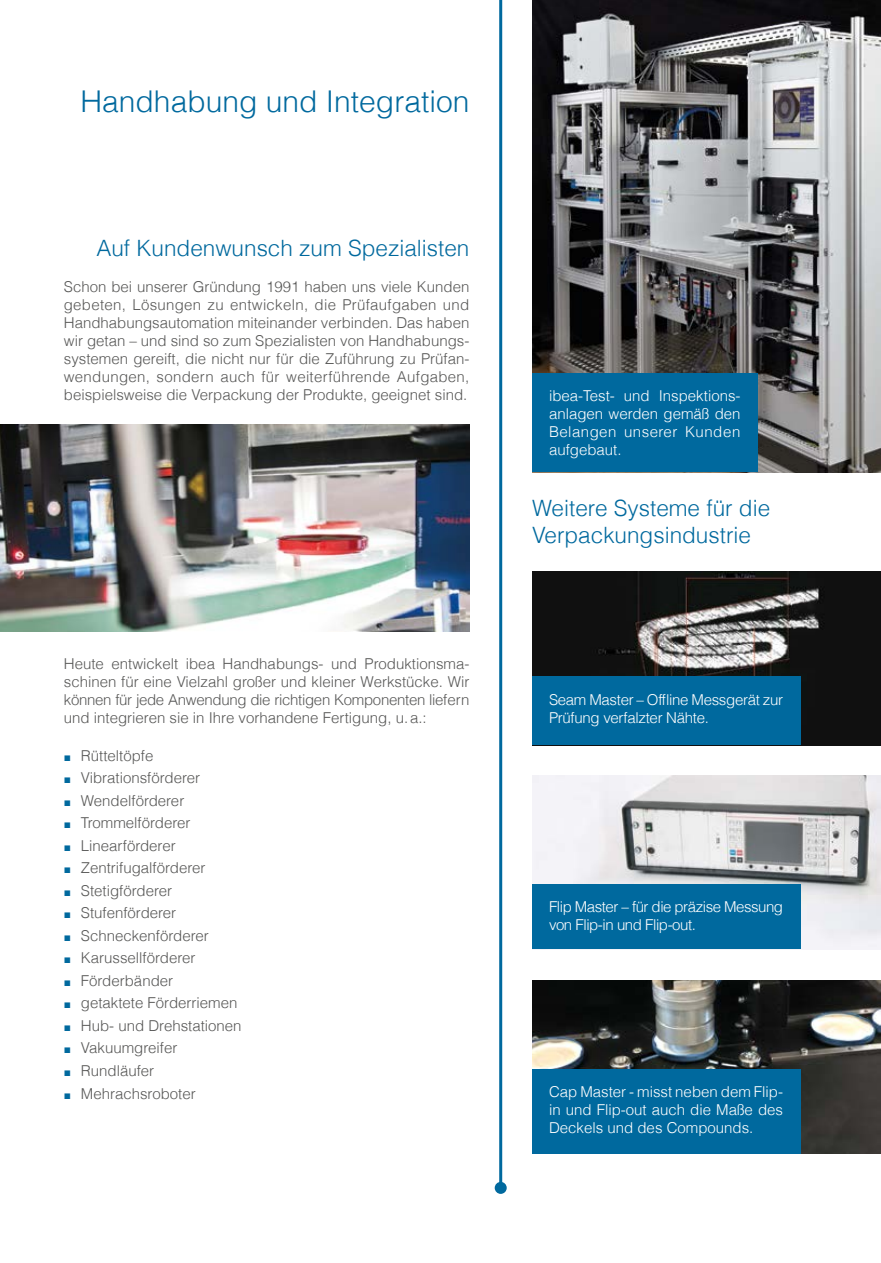
<style>
.page{position:relative;width:881px;height:1263px;background:#fff}
.page>*{position:absolute;margin:0;border:0;box-sizing:border-box;transform-origin:0 0}
.t1{font:300 30px "Helvetica";color:#00699e}
.t2{font:300 22.5px/27px "Helvetica";color:#00699e}
.t3{font:300 15px/18px "Helvetica";color:#575756;text-align:justify}
.t4{font:300 15px/18px "Helvetica";color:#fff;text-align:justify}
.t5{font:300 15px/18px "Helvetica";letter-spacing:-.02em;color:#fff}
.t6{font:300 15px/18px "Helvetica";letter-spacing:-.03em;color:#fff}
.s1{font-family:"Arial";font-weight:400;font-size:12px;color:#00699e}
</style>
<div class="page">
<img style="left:532px;top:980px;width:348px;height:173px">
<img style="left:532px;top:776px;width:348px;height:173px">
<img style="left:532px;top:572px;width:348px;height:173px">
<hr style="left:880px;top:0;width:1px;height:836px;background:#00699e">
<img style="left:532px;top:0;width:348px;height:472px">
<hr style="left:880px;top:1018px;width:1px;height:245px;background:#00699e">
<hr style="left:499px;top:0;width:3px;height:1188px;background:#00699e">
<div style="left:494px;top:1182px;width:12px;height:12px;background:#00699e;border-radius:50%"></div>
<img style="left:0;top:425px;width:469px;height:206px">
<div style="left:531px;top:373px;width:226px;height:99px;background:#00699e"></div>
<div style="left:531px;top:677px;width:268px;height:68px;background:#00699e"></div>
<div style="left:531px;top:884px;width:268px;height:65px;background:#00699e"></div>
<div style="left:531px;top:1069px;width:268px;height:84px;background:#00699e"></div>
<h1 class="t1" style="left:80px;top:77px;width:390px">Handhabung und Integration</h1>
<h2 class="t2" style="left:96px;top:234px;width:374px">Auf Kundenwunsch zum Spezialisten</h2>
<p class="t3" style="left:64px;top:277px;width:407px">Schon bei unserer Gründung 1991 haben uns viele Kunden gebeten, Lösungen zu entwickeln, die Prüfaufgaben und Handhabungsautomation miteinander verbinden. Das haben wir getan – und sind so zum Spezialisten von Handhabungs&shy;systemen gereift, die nicht nur für die Zuführung zu Prüfan&shy;wendungen, sondern auch für weiterführende Aufgaben, beispielsweise die Verpackung der Produkte, geeignet sind.</p>
<p class="t3" style="left:64px;top:654px;width:407px">Heute entwickelt ibea Handhabungs- und Produktionsma&shy;schinen für eine Vielzahl großer und kleiner Werkstücke. Wir können für jede Anwendung die richtigen Komponenten liefern und integrieren sie in Ihre vorhandene Fertigung, u.a.:</p>
<p class="t3" style="left:64px;top:746px;width:91px"><span class="s1">■</span> Rütteltöpfe</p>
<p class="t3" style="left:64px;top:768px;width:138px"><span class="s1">■</span> Vibrationsförderer</p>
<p class="t3" style="left:64px;top:791px;width:122px"><span class="s1">■</span> Wendelförderer</p>
<p class="t3" style="left:64px;top:813px;width:128px"><span class="s1">■</span> Trommelförderer</p>
<p class="t3" style="left:64px;top:836px;width:113px"><span class="s1">■</span> Linearförderer</p>
<p class="t3" style="left:64px;top:858px;width:143px"><span class="s1">■</span> Zentrifugalförderer</p>
<p class="t3" style="left:64px;top:881px;width:110px"><span class="s1">■</span> Stetigförderer</p>
<p class="t3" style="left:64px;top:903px;width:114px"><span class="s1">■</span> Stufenförderer</p>
<p class="t3" style="left:64px;top:926px;width:146px"><span class="s1">■</span> Schneckenförderer</p>
<p class="t3" style="left:64px;top:948px;width:133px"><span class="s1">■</span> Karussellförderer</p>
<p class="t3" style="left:64px;top:971px;width:111px"><span class="s1">■</span> Förderbänder</p>
<p class="t3" style="left:64px;top:993px;width:175px"><span class="s1">■</span> getaktete Förderriemen</p>
<p class="t3" style="left:64px;top:1016px;width:179px"><span class="s1">■</span> Hub- und Drehstationen</p>
<p class="t3" style="left:64px;top:1038px;width:115px"><span class="s1">■</span> Vakuumgreifer</p>
<p class="t3" style="left:64px;top:1061px;width:92px"><span class="s1">■</span> Rundläufer</p>
<p class="t3" style="left:64px;top:1083px;width:133px"><span class="s1">■</span> Mehrachsroboter</p>
<p class="t4" style="left:549px;top:386px;width:193px">ibea-Test- und Inspektions&shy;anlagen werden gemäß den Belangen unserer Kunden aufgebaut.</p>
<h2 class="t2" style="left:531px;top:493px;width:240px">Weitere Systeme für die<br>Verpackungsindustrie</h2>
<p class="t5" style="left:549px;top:689px;width:235px">Seam Master – Offline Messgerät zur<br>Prüfung verfalzter Nähte.</p>
<p class="t6" style="left:549px;top:897px;width:235px">Flip Master – für die präzise Messung von Flip-in und Flip-out.</p>
<p class="t4" style="left:549px;top:1081px;width:235px">Cap Master - misst neben dem Flip&shy;in und Flip-out auch die Maße des Deckels und des Compounds.</p>
</div>
